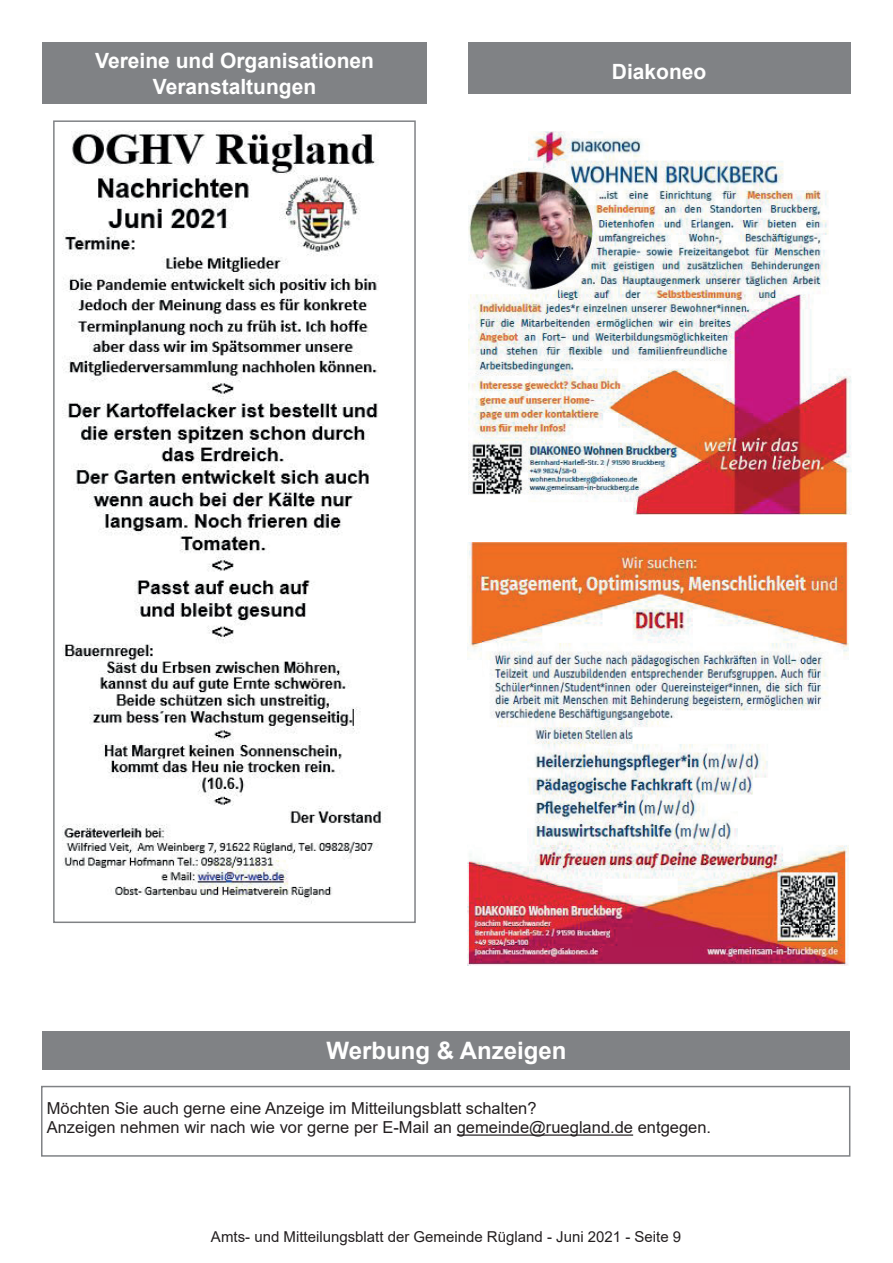
<style>
.page{position:relative;width:893px;height:1263px;background:#fff}
.page>*{position:absolute;margin:0;border:0;box-sizing:border-box;transform-origin:0 0}
.t1{font:700 24px "Arial";color:#fff}
.t2{font:700 21px/25.2px "Arial";color:#fff;text-align:center}
.t3{font:16.5px/19.8px "Arial";color:#231f20}
.t4{font:15px "Arial";color:#231f20}
</style>
<div class="page">
<div style="left:43px;top:43px;width:384px;height:61px;background:#808285"></div>
<div style="left:43px;top:1031px;width:807px;height:38px;background:#808285"></div>
<hr style="left:457px;top:1134px;width:176px;height:2px;background:#231f20">
<div style="left:41px;top:1086px;width:809px;height:71px;border:2px solid #808285"></div>
<div style="left:468px;top:43px;width:382px;height:51px;background:#808285"></div>
<img style="left:469px;top:132px;width:382px;height:382px">
<img style="left:468px;top:543px;width:381px;height:422px">
<img style="left:62px;top:130px;width:321px;height:774px">
<div style="left:53px;top:120px;width:363px;height:803px;border:2px solid #808285"></div>
<p class="t2" style="left:95px;top:49px;width:280px">Vereine und Organisationen<br>Veranstaltungen</p>
<p class="t2" style="left:612px;top:60px;width:96px">Diakoneo</p>
<h1 class="t1" style="left:326px;top:1034px;width:242px">Werbung &amp; Anzeigen</h1>
<p class="t3" style="left:47px;top:1098px;width:666px">Möchten Sie auch gerne eine Anzeige im Mitteilungsblatt schalten?<br>Anzeigen nehmen wir nach wie vor gerne per E-Mail an gemeinde@ruegland.de entgegen.</p>
<p class="t4" style="left:211px;top:1226px;width:472px">Amts- und Mitteilungsblatt der Gemeinde Rügland - Juni 2021 - Seite 9</p>
</div>
